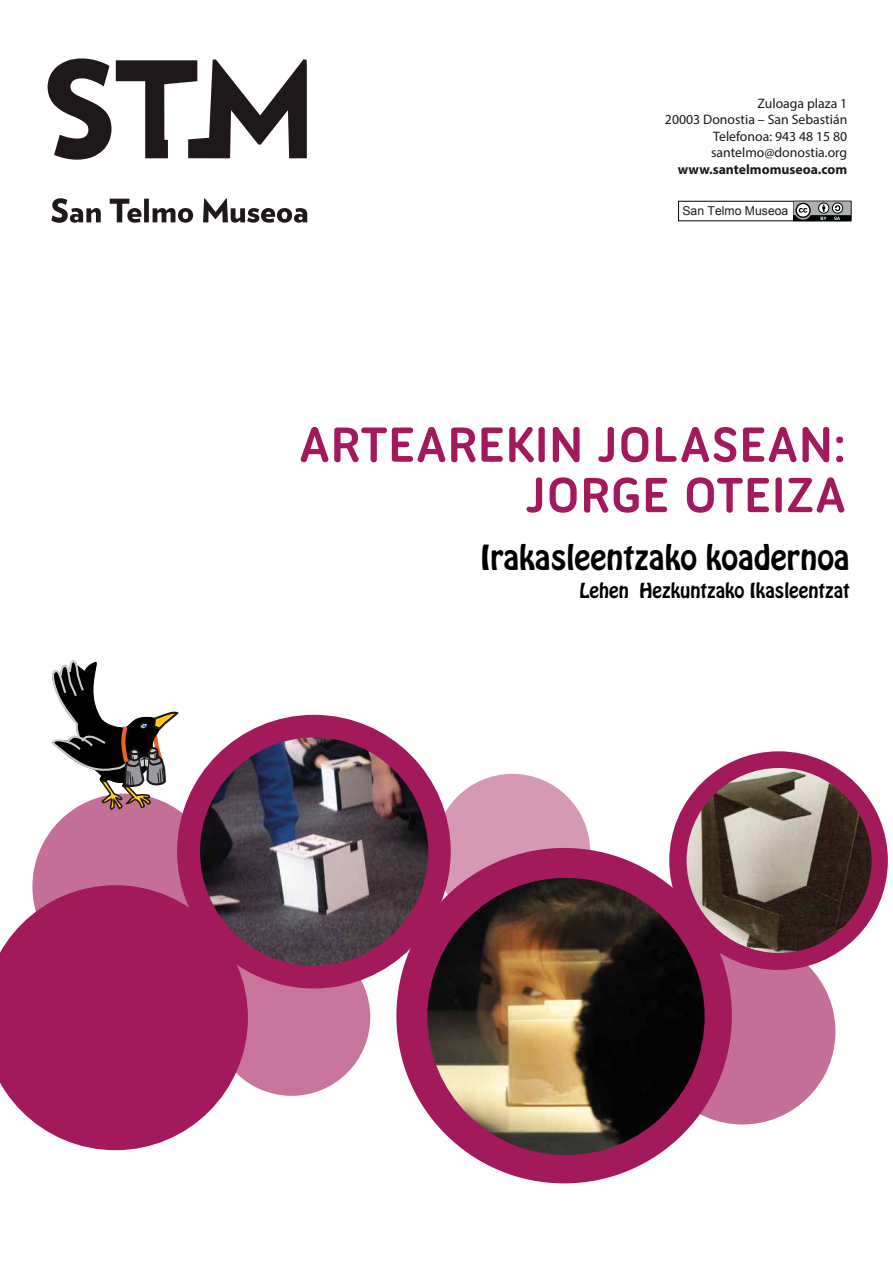
<style>
.page{position:relative;width:893px;height:1263px;background:#fff}
.page>*{position:absolute;margin:0;border:0;box-sizing:border-box;transform-origin:0 0}
.t1{font:700 53.4px/50.4px "Ubuntu Titling";color:#a21a5b;text-align:right}
.t2{font:30.6px "Hobo Std";color:#000}
.t3{font:18.3px "Hobo Std";color:#000}
.t4{font:13.8px/16.5px "Myriad Pro";color:#1e181a;text-align:right}
.t5{font:700 13.8px "Myriad Pro";color:#1e181a}
.t6{font:12.15px "Arial";color:#1e1c1f}
</style>
<div class="page">
<svg style="left:32px;top:793px;width:186px;height:186px"></svg>
<div style="left:396px;top:848px;width:336px;height:335px;background:#a21a5b;border-radius:50%"></div>
<svg style="left:0;top:885px;width:248px;height:265px;fill:#a21a5b"></svg>
<div style="left:669px;top:751px;width:219px;height:219px;background:#a21a5b;border-radius:50%"></div>
<svg style="left:650px;top:938px;width:185px;height:186px;fill:#c46f98"></svg>
<svg style="left:435px;top:774px;width:155px;height:155px;fill:#d598b5"></svg>
<svg style="left:213px;top:938px;width:157px;height:158px;background:#c06691"></svg>
<div style="left:177px;top:715px;width:274px;height:273px;background:#a21a5b;border-radius:50%"></div>
<svg style="left:50px;top:660px;width:129px;height:257px"></svg>
<img style="left:200px;top:737px;width:228px;height:229px;border-radius:114px">
<img style="left:427px;top:878px;width:278px;height:277px;border-radius:139px">
<svg style="left:793px;top:201px;width:58px;height:20px"></svg>
<svg style="left:48px;top:58px;width:259px;height:165px"></svg>
<div style="left:10px;top:913px;width:210px;height:209px;background:#a21a5b;border-radius:50%"></div>
<img style="left:687px;top:768px;width:184px;height:185px;border-radius:92px">
<p class="t4" style="left:665px;top:95px;width:184px">Zuloaga plaza 1<br>20003 Donostia – San Sebastián<br>Telefonoa: 943 48 15 80 santelmo@donostia.org</p>
<p class="t5" style="left:678px;top:160px;width:171px">www.santelmomuseoa.com</p>
<p class="t6" style="left:682px;top:203px;width:107px">San Telmo Museoa</p>
<h1 class="t1" style="left:299px;top:418px;width:549px">ARTEAREKIN JOLASEAN:<br>JORGE OTEIZA</h1>
<h2 class="t2" style="left:480px;top:537px;width:371px">Irakasleentzako koadernoa</h2>
<h3 class="t3" style="left:579px;top:578px;width:272px">Lehen Hezkuntzako Ikasleentzat</h3>
</div>
